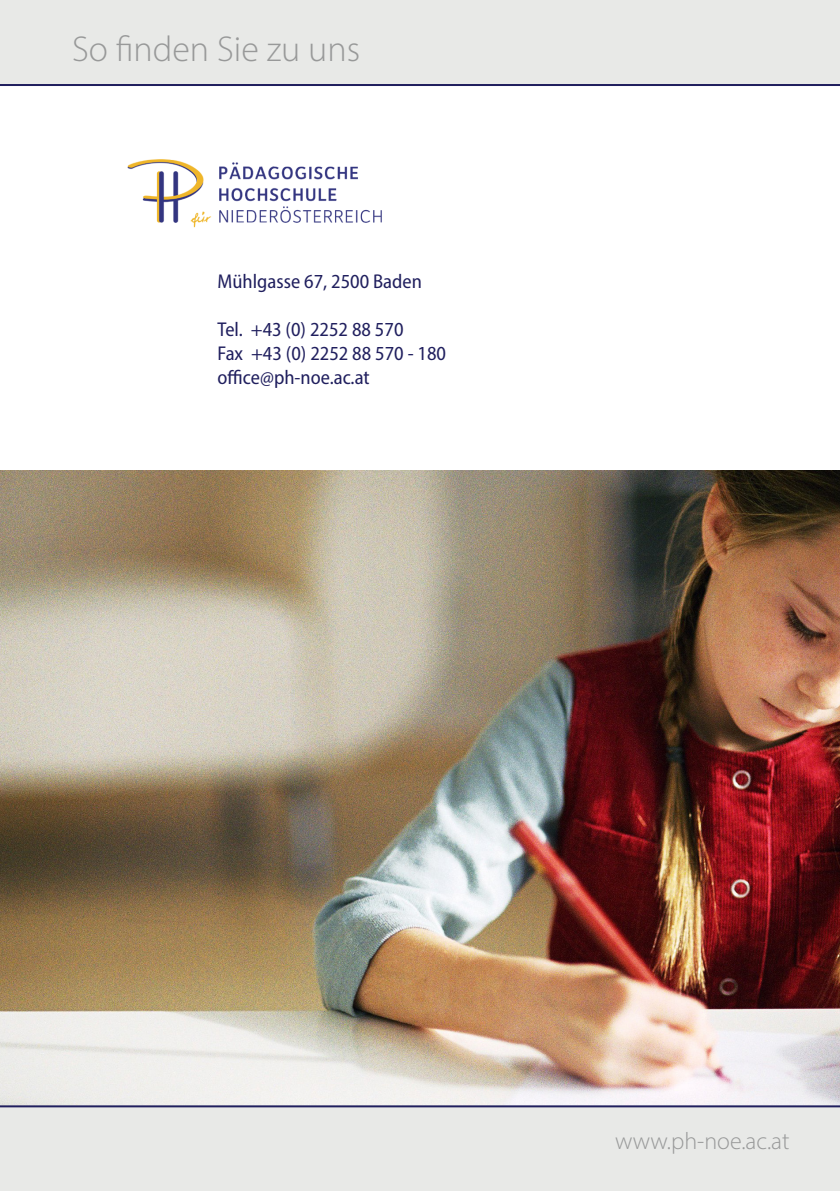
<style>
.page{position:relative;width:840px;height:1191px;background:#fff}
.page>*{position:absolute;margin:0;border:0;box-sizing:border-box;transform-origin:0 0}
.t1{font:300 36px "Myriad Pro";color:#989999}
.t2{font:300 24px "Myriad Pro";color:#989999}
.t3{font:semi-condensed 20px "Myriad Pro";color:#201f5e}
</style>
<div class="page">
<img style="left:0;top:471px;width:839px;height:634px">
<div style="left:0;top:0;width:839px;height:86px;background:#e8e9e7"></div>
<div style="left:0;top:1105px;width:839px;height:86px;background:#e8e9e7"></div>
<img style="left:127px;top:159px;width:255px;height:69px">
<p class="t1" style="left:72px;top:27px;width:289px">So finden Sie zu uns</p>
<p class="t3" style="left:217px;top:269px;width:206px">Mühlgasse 67, 2500 Baden</p>
<p class="t3" style="left:217px;top:317px;width:187px">Tel. +43 (0) 2252 88 570</p>
<p class="t3" style="left:217px;top:341px;width:230px">Fax +43 (0) 2252 88 570 - 180</p>
<p class="t3" style="left:217px;top:365px;width:153px">office@ph-noe.ac.at</p>
<p class="t2" style="left:615px;top:1126px;width:176px">www.ph-noe.ac.at</p>
</div>
